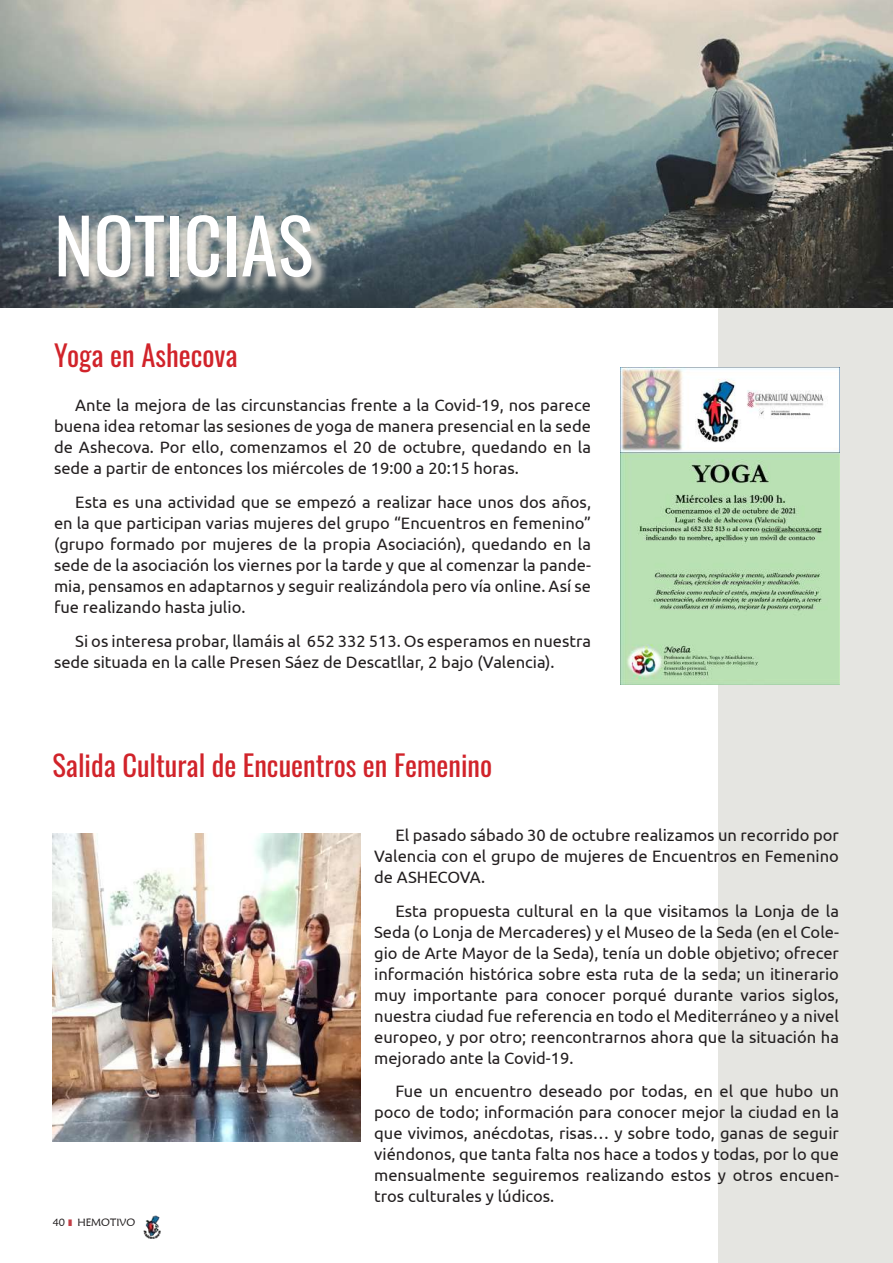
<style>
.page{position:relative;width:893px;height:1263px;background:#fff}
.page>*{position:absolute;margin:0;border:0;box-sizing:border-box;transform-origin:0 0}
.t1{font:75px "Oswald";color:#fff}
.t2{font:28.5px "Oswald";color:#d1232a}
.t3{font:16.5px/21px "Ubuntu";color:#231f20;text-align:justify}
.t4{font:10.5px "Maiandra GD";color:#231f20}
.s1{color:#c23e46}
</style>
<div class="page">
<div style="left:719px;top:0;width:174px;height:1263px;background:#e5e5e1"></div>
<img style="left:143px;top:1215px;width:18px;height:23px">
<img style="left:620px;top:368px;width:220px;height:317px">
<img style="left:53px;top:834px;width:307px;height:307px">
<img style="left:0;top:0;width:893px;height:308px">
<div style="left:61px;top:217px;width:269px;height:78px;background:#fef5e7;opacity:.89"></div>
<h1 class="t1" style="left:54px;top:179px;width:261px">NOTICIAS</h1>
<h2 class="t2" style="left:54px;top:330px;width:185px">Yoga en Ashecova</h2>
<p class="t3" style="left:54px;top:395px;width:539px;text-indent:21px">Ante la mejora de las circunstancias frente a la Covid-19, nos parece buena idea retomar las sesiones de yoga de manera presencial en la sede de Ashecova. Por ello, comenzamos el 20 de octubre, quedando en la sede a partir de entonces los miércoles de 19:00 a 20:15 horas.</p>
<p class="t3" style="left:54px;top:491px;width:539px;text-indent:21px">Esta es una actividad que se empezó a realizar hace unos dos años, en la que participan varias mujeres del grupo “Encuentros en femenino” (grupo formado por mujeres de la propia Asociación), quedando en la sede de la asociación los viernes por la tarde y que al comenzar la pande&shy;mia, pensamos en adaptarnos y seguir realizándola pero vía online. Así se fue realizando hasta julio.</p>
<p class="t3" style="left:54px;top:630px;width:539px;text-indent:21px">Si os interesa probar, llamáis al 652 332 513. Os esperamos en nuestra sede situada en la calle Presen Sáez de Descatllar, 2 bajo (Valencia).</p>
<h2 class="t2" style="left:52px;top:740px;width:441px">Salida Cultural de Encuentros en Femenino</h2>
<p class="t4" style="left:53px;top:1215px;width:84px">40 <span class="s1">┃</span> HEMOTIVO</p>
<p class="t3" style="left:374px;top:824px;width:466px;text-indent:21px">El pasado sábado 30 de octubre realizamos un recorrido por Valencia con el grupo de mujeres de Encuentros en Femenino de ASHECOVA.</p>
<p class="t3" style="left:374px;top:900px;width:466px;text-indent:21px">Esta propuesta cultural en la que visitamos la Lonja de la Seda (o Lonja de Mercaderes) y el Museo de la Seda (en el Cole&shy;gio de Arte Mayor de la Seda), tenía un doble objetivo; ofrecer información histórica sobre esta ruta de la seda; un itinerario muy importante para conocer porqué durante varios siglos, nuestra ciudad fue referencia en todo el Mediterráneo y a nivel europeo, y por otro; reencontrarnos ahora que la situación ha mejorado ante la Covid-19.</p>
<p class="t3" style="left:374px;top:1080px;width:466px;text-indent:21px">Fue un encuentro deseado por todas, en el que hubo un poco de todo; información para conocer mejor la ciudad en la que vivimos, anécdotas, risas… y sobre todo, ganas de seguir viéndonos, que tanta falta nos hace a todos y todas, por lo que mensualmente seguiremos realizando estos y otros encuen&shy;tros culturales y lúdicos.</p>
</div>
